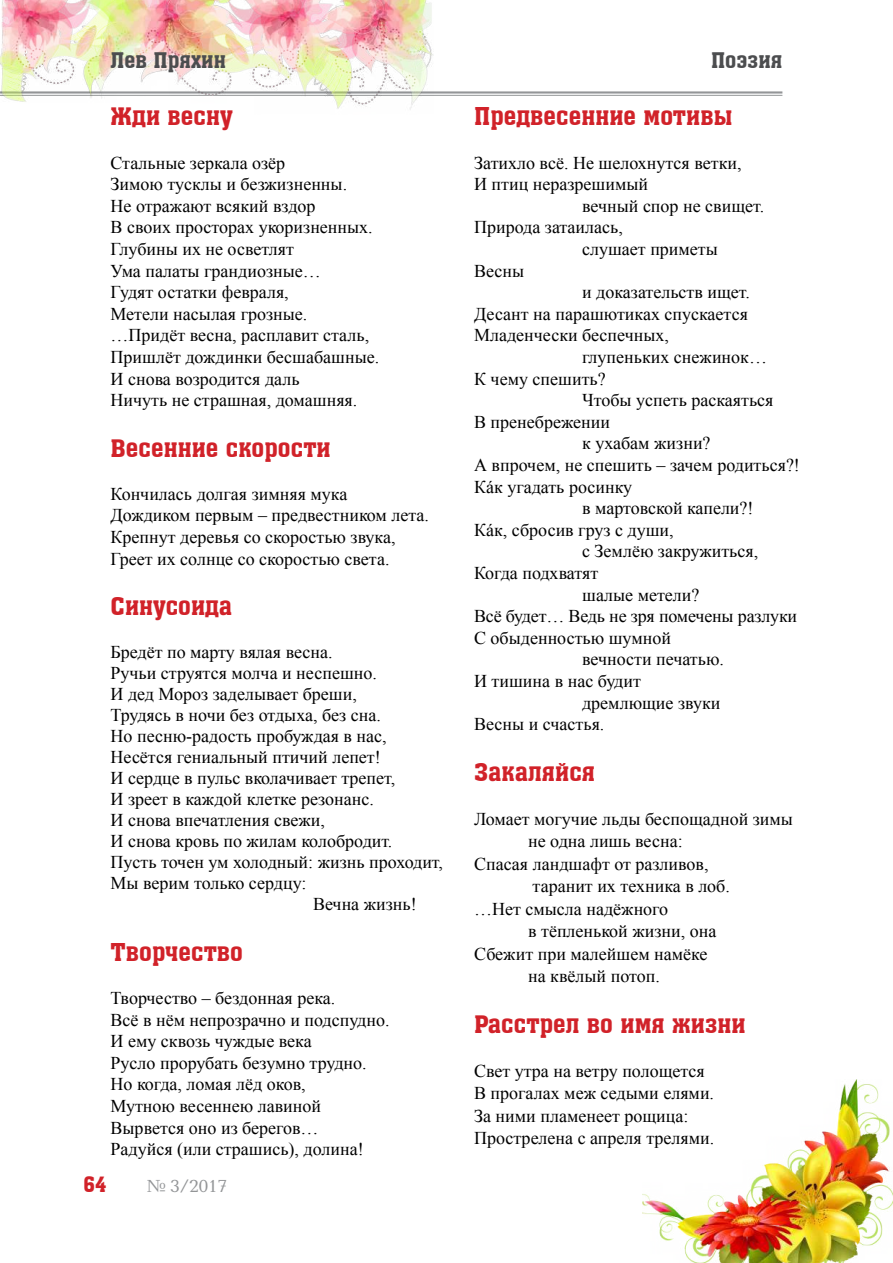
<style>
.page{position:relative;width:893px;height:1263px;background:#fff}
.page>*{position:absolute;margin:0;border:0;box-sizing:border-box;transform-origin:0 0}
.t1{font:24px "a Assuan";color:#d12229}
.t2{font:21px "a Assuan";color:#4c4d4f}
.t3{font:21px "a Assuan";color:#d12229}
.t4{font:18px/21.6px "Times New Roman";color:#000}
.t5{font:18px "Baltica C";color:#939597}
</style>
<div class="page">
<hr style="left:0;top:91px;width:782px;height:3px;background:#939597">
<hr style="left:0;top:95px;width:782px;height:1px;background:#939597">
<img style="left:642px;top:1080px;width:251px;height:183px">
<img style="left:1px;top:0;width:433px;height:110px">
<p class="t2" style="left:111px;top:49px;width:117px">Лев Пряхин</p>
<h1 class="t1" style="left:111px;top:104px;width:124px">Жди весну</h1>
<p class="t4" style="left:111px;top:151px;width:270px">Стальные зеркала озёр<br>Зимою тусклы и безжизненны.<br>Не отражают всякий вздор<br>В своих просторах укоризненных.<br>Глубины их не осветлят<br>Ума палаты грандиозные…<br>Гудят остатки февраля,<br>Метели насылая грозные. …Придёт весна, расплавит сталь,<br>Пришлёт дождинки бесшабашные.<br>И снова возродится даль<br>Ничуть не страшная, домашняя.</p>
<h1 class="t1" style="left:111px;top:435px;width:222px">Весенние скорости</h1>
<p class="t4" style="left:111px;top:483px;width:320px">Кончилась долгая зимняя мука Дождиком первым – предвестником лета.<br>Крепнут деревья со скоростью звука, Греет их солнце со скоростью света.</p>
<h1 class="t1" style="left:111px;top:593px;width:123px">Синусоида</h1>
<p class="t4" style="left:111px;top:640px;width:224px">Бредёт по марту вялая весна.</p>
<p class="t4" style="left:111px;top:661px;width:268px">Ручьи струятся молча и неспешно.</p>
<p class="t4" style="left:111px;top:682px;width:248px">И дед Мороз заделывает бреши,</p>
<p class="t4" style="left:111px;top:703px;width:272px">Трудясь в ночи без отдыха, без сна.</p>
<p class="t4" style="left:111px;top:725px;width:278px">Но песню-радость пробуждая в нас,</p>
<p class="t4" style="left:111px;top:746px;width:272px">Несётся гениальный птичий лепет!</p>
<p class="t4" style="left:111px;top:767px;width:286px">И сердце в пульс вколачивает трепет,</p>
<p class="t4" style="left:111px;top:788px;width:265px">И зреет в каждой клетке резонанс.</p>
<p class="t4" style="left:111px;top:809px;width:216px">И снова впечатления свежи,</p>
<p class="t4" style="left:111px;top:830px;width:283px">И снова кровь по жилам колобродит.</p>
<p class="t4" style="left:111px;top:851px;width:334px">Пусть точен ум холодный: жизнь проходит,</p>
<p class="t4" style="left:111px;top:872px;width:197px">Мы верим только сердцу:</p>
<p class="t4" style="left:313px;top:893px;width:105px">Вечна жизнь!</p>
<h1 class="t1" style="left:111px;top:939px;width:134px">Творчество</h1>
<p class="t4" style="left:111px;top:987px;width:281px">Творчество – бездонная река.<br>Всё в нём непрозрачно и подспудно.<br>И ему сквозь чуждые века<br>Русло прорубать безумно трудно.<br>Но когда, ломая лёд оков,<br>Мутною весеннею лавиной<br>Вырвется оно из берегов…<br>Радуйся (или страшись), долина!</p>
<p class="t3" style="left:84px;top:1172px;width:25px">64</p>
<p class="t5" style="left:147px;top:1175px;width:82px">№ 3/2017</p>
<p class="t2" style="left:711px;top:49px;width:73px">Поэзия</p>
<h1 class="t1" style="left:474px;top:104px;width:260px">Предвесенние мотивы</h1>
<p class="t4" style="left:474px;top:151px;width:269px">Затихло всё. Не шелохнутся ветки,</p>
<p class="t4" style="left:474px;top:173px;width:176px">И птиц неразрешимый</p>
<p class="t4" style="left:582px;top:195px;width:184px">вечный спор не свищет.</p>
<p class="t4" style="left:474px;top:216px;width:150px">Природа затаилась,</p>
<p class="t4" style="left:582px;top:238px;width:137px">слушает приметы</p>
<p class="t4" style="left:474px;top:259px;width:52px">Весны</p>
<p class="t4" style="left:582px;top:281px;width:169px">и доказательств ищет.</p>
<p class="t4" style="left:474px;top:303px;width:275px">Десант на парашютиках спускается</p>
<p class="t4" style="left:474px;top:324px;width:196px">Младенчески беспечных,</p>
<p class="t4" style="left:582px;top:346px;width:186px">глупеньких снежинок…</p>
<p class="t4" style="left:474px;top:367px;width:133px">К чему спешить?</p>
<p class="t4" style="left:582px;top:389px;width:193px">Чтобы успеть раскаяться</p>
<p class="t4" style="left:474px;top:411px;width:137px">В пренебрежении</p>
<p class="t4" style="left:582px;top:432px;width:130px">к ухабам жизни?</p>
<p class="t4" style="left:474px;top:454px;width:327px">А впрочем, не спешить – зачем родиться?!</p>
<p class="t4" style="left:474px;top:475px;width:160px">Кáк угадать росинку</p>
<p class="t4" style="left:582px;top:497px;width:173px">в мартовской капели?!</p>
<p class="t4" style="left:474px;top:519px;width:201px">Кáк, сбросив груз с души,</p>
<p class="t4" style="left:582px;top:540px;width:178px">с Землёю закружиться,</p>
<p class="t4" style="left:474px;top:562px;width:126px">Когда подхватят</p>
<p class="t4" style="left:582px;top:583px;width:119px">шалые метели?</p>
<p class="t4" style="left:474px;top:605px;width:325px">Всё будет… Ведь не зря помечены разлуки</p>
<p class="t4" style="left:474px;top:627px;width:198px">С обыденностью шумной</p>
<p class="t4" style="left:582px;top:648px;width:143px">вечности печатью.</p>
<p class="t4" style="left:474px;top:670px;width:168px">И тишина в нас будит</p>
<p class="t4" style="left:582px;top:691px;width:140px">дремлющие звуки</p>
<p class="t4" style="left:474px;top:713px;width:132px">Весны и счастья.</p>
<h1 class="t1" style="left:474px;top:759px;width:123px">Закаляйся</h1>
<p class="t4" style="left:474px;top:808px;width:320px">Ломает могучие льды беспощадной зимы</p>
<p class="t4" style="left:528px;top:830px;width:156px">не одна лишь весна:</p>
<p class="t4" style="left:474px;top:853px;width:236px">Спасая ландшафт от разливов,</p>
<p class="t4" style="left:533px;top:875px;width:199px">таранит их техника в лоб.</p>
<p class="t4" style="left:474px;top:898px;width:196px">…Нет смысла надёжного</p>
<p class="t4" style="left:528px;top:920px;width:190px">в тёпленькой жизни, она</p>
<p class="t4" style="left:474px;top:943px;width:235px">Сбежит при малейшем намёке</p>
<p class="t4" style="left:528px;top:965px;width:133px">на квёлый потоп.</p>
<h1 class="t1" style="left:474px;top:1011px;width:273px">Расстрел во имя жизни</h1>
<p class="t4" style="left:474px;top:1059px;width:242px;line-height:22.5px">Свет утра на ветру полощется<br>В прогалах меж седыми елями.<br>За ними пламенеет рощица:<br>Прострелена с апреля трелями.</p>
</div>
